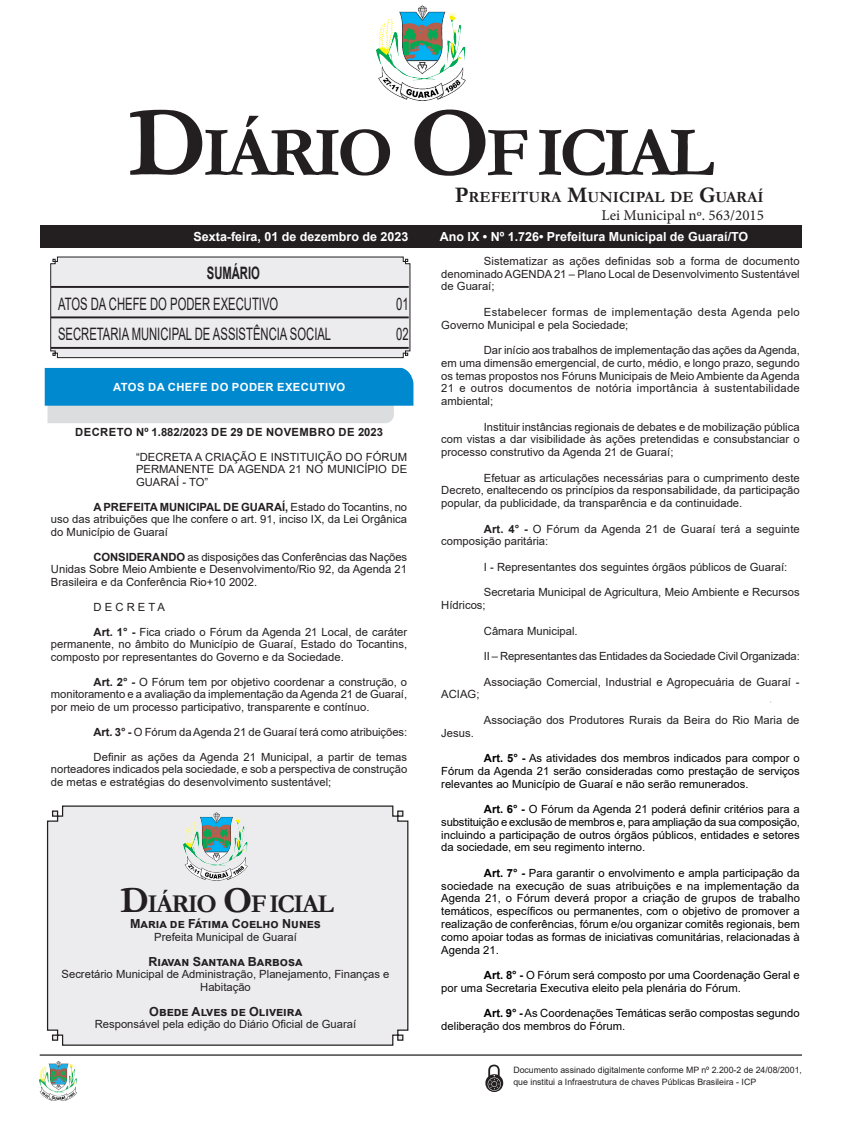
<style>
.page{position:relative;width:851px;height:1134px;background:#fff}
.page>*{position:absolute;margin:0;border:0;box-sizing:border-box;transform-origin:0 0}
.CORPO_DE_TEXTO{font:700 70.88px "Garamond";letter-spacing:-.06em;color:#231f20}
.CORPO_DE_TEXTO-2{font:700 25.88px "Garamond";letter-spacing:-.06em;color:#231f20}
.Nome_Secretário{font:17.12px "Arial";color:#231f20;scale:.66 1}
.Nome_Secretário-2{font:700 17.12px "Arial";color:#231f20;scale:.66 1}
.CORPO_DE_TEXTO-3{font:700 15.62px "Garamond";color:#231f20}
.t1{font:15px "Minion Pro";color:#231f20}
.t2{font:700 12.5px "Arial";color:#fff}
.Assinatura{font:700 12.5px "Arial";color:#231f20}
.CORPO_DE_TEXTO-4{font:11.25px/12.8px "Arial";color:#231f20;text-align:justify}
.CORPO_DE_TEXTO-5{font:11.25px/12.8px "Arial";color:#000;text-align:justify}
.Assinatura-2{font:11.25px/12.5px "Arial";color:#231f20;text-align:center}
.EMENTA{font:11.25px/12.5px "Arial";color:#231f20;text-align:justify}
.CORPO_DE_TEXTO-6{font:11.25px/12.8px "Arial";letter-spacing:.03em;color:#231f20}
.TITULOS{font:700 11.25px "Arial";letter-spacing:.035em;color:#231f20}
.Chancela2{font:700 11.25px "Arial";letter-spacing:.035em;color:#fff}
.CORPO_DE_TEXTO-7{font:8.75px/12.5px "Arial";color:#231f20}
.s1{font-size:101.25px}
.s2{font-size:22.38px}
.s3{font-weight:700}
.s4{font-size:36.88px}
</style>
<div class="page">
<div style="left:40px;top:225px;width:761px;height:22px;background:#231f20"></div>
<hr style="left:40px;top:1054px;width:761px;height:2px;background:#231f20">
<img style="left:376px;top:5px;width:89px;height:95px">
<img style="left:40px;top:1061px;width:37px;height:39px">
<svg style="left:485px;top:1065px;width:18px;height:27px"></svg>
<div style="left:46px;top:805px;width:363px;height:241px;background:#ececee"></div>
<img style="left:183px;top:812px;width:64px;height:68px">
<svg style="left:50px;top:256px;width:360px;height:102px;background:#dad9db"></svg>
<svg style="left:45px;top:368px;width:368px;height:55px;background:#46a4d4"></svg>
<p class="CORPO_DE_TEXTO" style="left:128px;top:105px;width:587px"><span class="s1">D</span>IÁRIO <span class="s1">O</span>F ICIAL</p>
<p class="CORPO_DE_TEXTO-3" style="left:455px;top:186px;width:310px"><span class="s2">P</span>REFEITURA <span class="s2">M</span>UNICIPAL DE <span class="s2">G</span>UARAÍ</p>
<p class="t1" style="left:601px;top:205px;width:164px">Lei Municipal nº. 563/2015</p>
<p class="t2" style="left:193px;top:228px;width:216px">Sexta-feira, 01 de dezembro de 2023</p>
<p class="t2" style="left:439px;top:228px;width:310px">Ano IX • Nº 1.726• Prefeitura Municipal de Guaraí/TO</p>
<p class="Nome_Secretário-2" style="left:207px;top:261px;width:82px">SUMÁRIO</p>
<p class="Nome_Secretário" style="left:58px;top:292px;width:335px">ATOS DA CHEFE DO PODER EXECUTIVO</p>
<p class="Nome_Secretário" style="left:396px;top:292px;width:20px">01</p>
<p class="Nome_Secretário" style="left:58px;top:322px;width:415px">SECRETARIA MUNICIPAL DE ASSISTÊNCIA SOCIAL</p>
<p class="Nome_Secretário" style="left:396px;top:322px;width:20px">02</p>
<p class="Chancela2" style="left:113px;top:379px;width:233px">ATOS DA CHEFE DO PODER EXECUTIVO</p>
<p class="TITULOS" style="left:75px;top:424px;width:309px">DECRETO Nº 1.882/2023 DE 29 DE NOVEMBRO DE 2023</p>
<p class="EMENTA" style="left:136px;top:450px;width:272px">“DECRETA A CRIAÇÃO E INSTITUIÇÃO DO FÓRUM PERMANENTE DA AGENDA 21 NO MUNICÍPIO DE GUARAÍ - TO”</p>
<p class="CORPO_DE_TEXTO-4" style="left:51px;top:500px;width:357px;text-indent:43px"><span class="s3">A PREFEITA MUNICIPAL DE GUARAÍ,</span> Estado do Tocantins, no uso das atribuições que lhe confere o art. 91, inciso IX, da Lei Orgânica do Município de Guaraí</p>
<p class="CORPO_DE_TEXTO-4" style="left:51px;top:550px;width:358px;text-indent:43px"><span class="s3">CONSIDERANDO</span> as disposições das Conferências das Nações Unidas Sobre Meio Ambiente e Desenvolvimento/Rio 92, da Agenda 21<br>Brasileira e da Conferência Rio+10 2002.</p>
<p class="CORPO_DE_TEXTO-4" style="left:93px;top:600px;width:73px">D E C R E T A</p>
<p class="CORPO_DE_TEXTO-4" style="left:51px;top:625px;width:357px;text-indent:43px"><span class="s3">Art. 1° -</span> Fica criado o Fórum da Agenda 21 Local, de caráter permanente, no âmbito do Município de Guaraí, Estado do Tocantins, composto por representantes do Governo e da Sociedade.</p>
<p class="CORPO_DE_TEXTO-4" style="left:51px;top:675px;width:357px;text-indent:43px"><span class="s3">Art. 2° -</span> O Fórum tem por objetivo coordenar a construção, o monitoramento e a avaliação da implementação da Agenda 21 de Guaraí, por meio de um processo participativo, transparente e contínuo.</p>
<p class="CORPO_DE_TEXTO-4" style="left:93px;top:725px;width:315px"><span class="s3">Art. 3° -</span> O Fórum da Agenda 21 de Guaraí terá como atribuições:</p>
<p class="CORPO_DE_TEXTO-4" style="left:51px;top:750px;width:358px;text-indent:43px">Definir as ações da Agenda 21 Municipal, a partir de temas norteadores indicados pela sociedade, e sob a perspectiva de construção de metas e estratégias do desenvolvimento sustentável;</p>
<p class="CORPO_DE_TEXTO-2" style="left:120px;top:886px;width:215px"><span class="s4">D</span>IÁRIO <span class="s4">O</span>F ICIAL</p>
<p class="Assinatura" style="left:130px;top:915px;width:192px">Maria de Fátima Coelho Nunes</p>
<p class="Assinatura-2" style="left:154px;top:930px;width:144px">Prefeita Municipal de Guaraí</p>
<p class="Assinatura" style="left:148px;top:952px;width:155px">Riavan Santana Barbosa</p>
<p class="Assinatura-2" style="left:62px;top:968px;width:329px">Secretário Municipal de Administração, Planejamento, Finanças e<br>Habitação</p>
<p class="Assinatura" style="left:149px;top:1002px;width:154px">Obede Alves de Oliveira</p>
<p class="Assinatura-2" style="left:95px;top:1018px;width:263px">Responsável pela edição do Diário Oficial de Guaraí</p>
<p class="CORPO_DE_TEXTO-4" style="left:441px;top:255px;width:360px;text-indent:43px">Sistematizar as ações definidas sob a forma de documento denominado AGENDA 21 – Plano Local de Desenvolvimento Sustentável de Guaraí;</p>
<p class="CORPO_DE_TEXTO-6" style="left:441px;top:306px;width:360px;text-indent:43px">Estabelecer formas de implementação desta Agenda pelo<br>Governo Municipal e pela Sociedade;</p>
<p class="CORPO_DE_TEXTO-4" style="left:441px;top:344px;width:360px;text-indent:43px">Dar início aos trabalhos de implementação das ações da Agenda, em uma dimensão emergencial, de curto, médio, e longo prazo, segundo os temas propostos nos Fóruns Municipais de Meio Ambiente da Agenda 21 e outros documentos de notória importância à sustentabilidade ambiental;</p>
<p class="CORPO_DE_TEXTO-4" style="left:441px;top:420px;width:360px;text-indent:43px">Instituir instâncias regionais de debates e de mobilização pública com vistas a dar visibilidade às ações pretendidas e consubstanciar o processo construtivo da Agenda 21 de Guaraí;</p>
<p class="CORPO_DE_TEXTO-4" style="left:441px;top:471px;width:360px;text-indent:43px">Efetuar as articulações necessárias para o cumprimento deste Decreto, enaltecendo os princípios da responsabilidade, da participação popular, da publicidade, da transparência e da continuidade.</p>
<p class="CORPO_DE_TEXTO-4" style="left:441px;top:522px;width:360px;text-indent:43px"><span class="s3">Art. 4° -</span> O Fórum da Agenda 21 de Guaraí terá a seguinte composição paritária:</p>
<p class="CORPO_DE_TEXTO-4" style="left:484px;top:561px;width:305px">I - Representantes dos seguintes órgãos públicos de Guaraí:</p>
<p class="CORPO_DE_TEXTO-4" style="left:441px;top:586px;width:360px;text-indent:43px">Secretaria Municipal de Agricultura, Meio Ambiente e Recursos<br>Hídricos;</p>
<p class="CORPO_DE_TEXTO-4" style="left:484px;top:624px;width:95px">Câmara Municipal.</p>
<p class="CORPO_DE_TEXTO-4" style="left:484px;top:650px;width:317px">II – Representantes das Entidades da Sociedade Civil Organizada:</p>
<p class="CORPO_DE_TEXTO-4" style="left:484px;top:675px;width:317px">Associação Comercial, Industrial e Agropecuária de Guaraí -</p>
<p class="CORPO_DE_TEXTO-4" style="left:441px;top:688px;width:40px">ACIAG;</p>
<p class="CORPO_DE_TEXTO-4" style="left:484px;top:714px;width:317px">Associação dos Produtores Rurais da Beira do Rio Maria de</p>
<p class="CORPO_DE_TEXTO-4" style="left:441px;top:726px;width:34px">Jesus.</p>
<p class="CORPO_DE_TEXTO-5" style="left:441px;top:752px;width:360px;text-indent:43px"><span class="s3">Art. 5° -</span> As atividades dos membros indicados para compor o Fórum da Agenda 21 serão consideradas como prestação de serviços relevantes ao Município de Guaraí e não serão remunerados.</p>
<p class="CORPO_DE_TEXTO-5" style="left:441px;top:803px;width:360px;text-indent:43px"><span class="s3">Art. 6° -</span> O Fórum da Agenda 21 poderá definir critérios para a substituição e exclusão de membros e, para ampliação da sua composição, incluindo a participação de outros órgãos públicos, entidades e setores da sociedade, em seu regimento interno.</p>
<p class="CORPO_DE_TEXTO-5" style="left:441px;top:867px;width:360px;text-indent:43px"><span class="s3">Art. 7° -</span> Para garantir o envolvimento e ampla participação da sociedade na execução de suas atribuições e na implementação da Agenda 21, o Fórum deverá propor a criação de grupos de trabalho temáticos, específicos ou permanentes, com o objetivo de promover a realização de conferências, fórum e/ou organizar comitês regionais, bem como apoiar todas as formas de iniciativas comunitárias, relacionadas à Agenda 21.</p>
<p class="CORPO_DE_TEXTO-5" style="left:441px;top:969px;width:360px;text-indent:43px"><span class="s3">Art. 8° -</span> O Fórum será composto por uma Coordenação Geral e por uma Secretaria Executiva eleito pela plenária do Fórum.</p>
<p class="CORPO_DE_TEXTO-5" style="left:441px;top:1007px;width:360px;text-indent:43px"><span class="s3">Art. 9° -</span> As Coordenações Temáticas serão compostas segundo deliberação dos membros do Fórum.</p>
<p class="CORPO_DE_TEXTO-7" style="left:513px;top:1063px;width:290px">Documento assinado digitalmente conforme MP nº 2.200-2 de 24/08/2001, que institui a Infraestrutura de chaves Públicas Brasileira - ICP</p>
</div>
